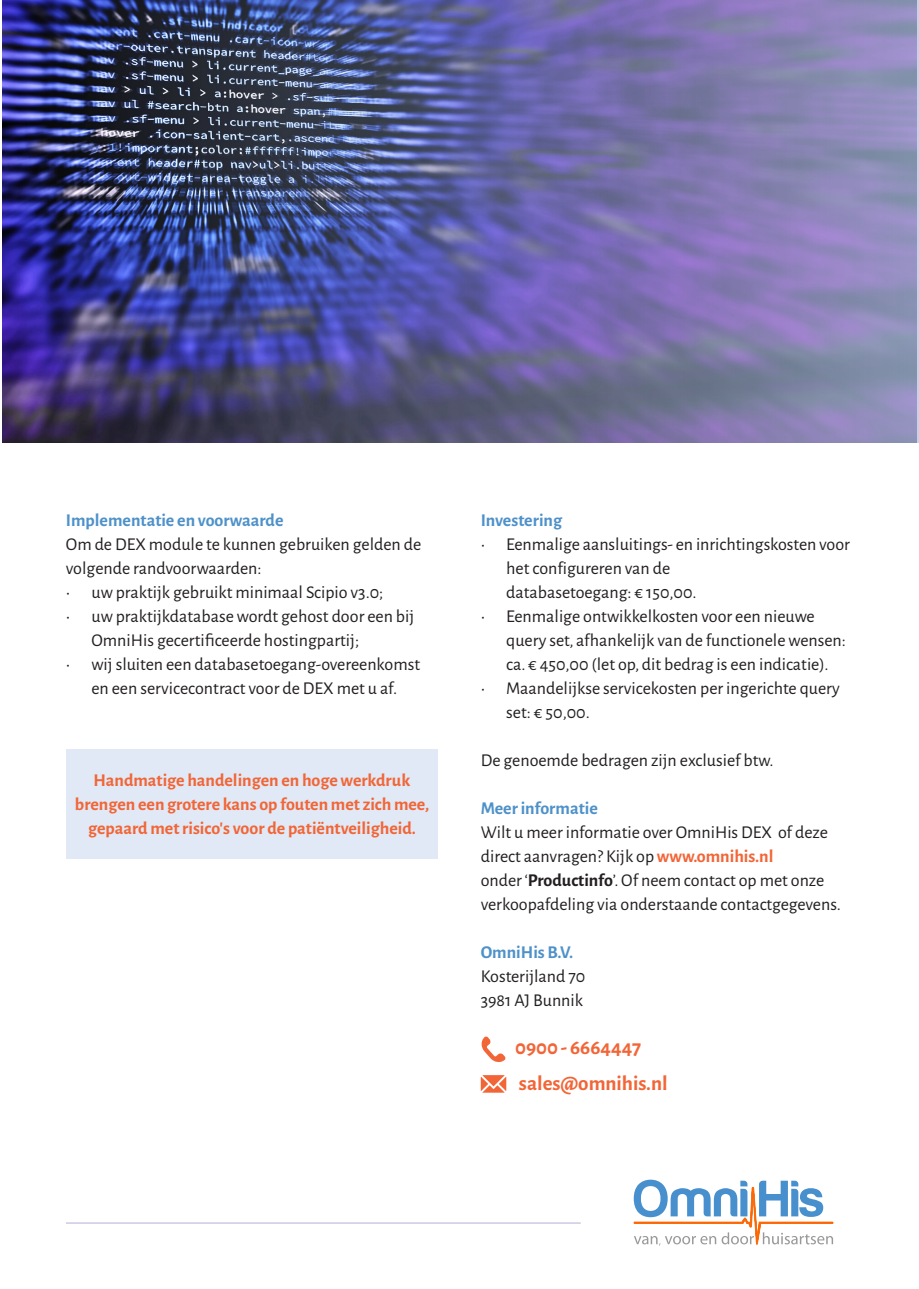
<style>
.page{position:relative;width:919px;height:1289px;background:#fff}
.page>*{position:absolute;margin:0;border:0;box-sizing:border-box;transform-origin:0 0}
.t1{font:700 21px "Alegreya Sans";color:#f26537}
.t2{font:18px/24px "Alegreya Sans";color:#231f20}
.t3{font:700 18px/24px "Alegreya Sans";color:#f26537;text-align:center}
.t4{font:700 18px "Alegreya Sans";color:#4e91c9}
.s1{font-weight:700;color:#f26537}
.s2{font-weight:700}
</style>
<div class="page">
<div style="left:66px;top:749px;width:372px;height:109px;background:#e0e9f5"></div>
<svg style="left:633px;top:1179px;width:200px;height:67px"></svg>
<hr style="left:66px;top:1222px;width:514px;height:1px;background:#ccc9e2">
<img style="left:2px;top:0;width:916px;height:443px">
<svg style="left:481px;top:1036px;width:24px;height:26px"></svg>
<svg style="left:480px;top:1075px;width:26px;height:17px"></svg>
<p class="t4" style="left:66px;top:507px;width:219px">Implementatie en voorwaarde</p>
<p class="t2" style="left:66px;top:531px;width:357px">Om de DEX module te kunnen gebruiken gelden de volgende randvoorwaarden:</p>
<p class="t2" style="left:66px;top:579px;width:319px">• uw praktijk gebruikt minimaal Scipio v3.0;</p>
<p class="t2" style="left:91px;top:603px;width:324px;text-indent:-26px">• uw praktijkdatabase wordt gehost door een bij<br>OmniHis gecertificeerde hostingpartij;</p>
<p class="t2" style="left:66px;top:651px;width:355px;text-align:center">• wij sluiten een databasetoegang-overeenkomst en een servicecontract voor de DEX met u af.</p>
<p class="t3" style="left:75px;top:767px;width:356px">Handmatige handelingen en hoge werkdruk brengen een grotere kans op fouten met zich mee, gepaard met risico’s voor de patiëntveiligheid.</p>
<p class="t4" style="left:480px;top:507px;width:83px">Investering</p>
<p class="t2" style="left:506px;top:531px;width:345px;text-indent:-26px">• Eenmalige aansluitings- en inrichtingskosten voor het configureren van de<br>databasetoegang: € 150,00.</p>
<p class="t2" style="left:506px;top:603px;width:341px;text-indent:-26px">• Eenmalige ontwikkelkosten voor een nieuwe query set, afhankelijk van de functionele wensen: ca. € 450,00 (let op, dit bedrag is een indicatie).</p>
<p class="t2" style="left:506px;top:675px;width:335px;text-indent:-26px">• Maandelijkse servicekosten per ingerichte query set: € 50,00.</p>
<p class="t2" style="left:480px;top:747px;width:294px">De genoemde bedragen zijn exclusief btw.</p>
<p class="t4" style="left:480px;top:795px;width:118px">Meer informatie</p>
<p class="t2" style="left:480px;top:819px;width:348px">Wilt u meer informatie over OmniHis DEX of deze direct aanvragen? Kijk op<span class="s1">www.omnihis.nl</span></p>
<p class="t2" style="left:480px;top:867px;width:361px">onder ‘<span class="s2">Productinfo</span>’. Of neem contact op met onze verkoopafdeling via onderstaande contactgegevens.</p>
<p class="t4" style="left:480px;top:939px;width:94px">OmniHis B.V.</p>
<p class="t2" style="left:480px;top:963px;width:106px">Kosterijland 70</p>
<p class="t2" style="left:480px;top:987px;width:104px">3981 AJ Bunnik</p>
<p class="t1" style="left:515px;top:1032px;width:128px">0900 - 6664447</p>
<p class="t1" style="left:519px;top:1068px;width:150px">sales@omnihis.nl</p>
</div>
